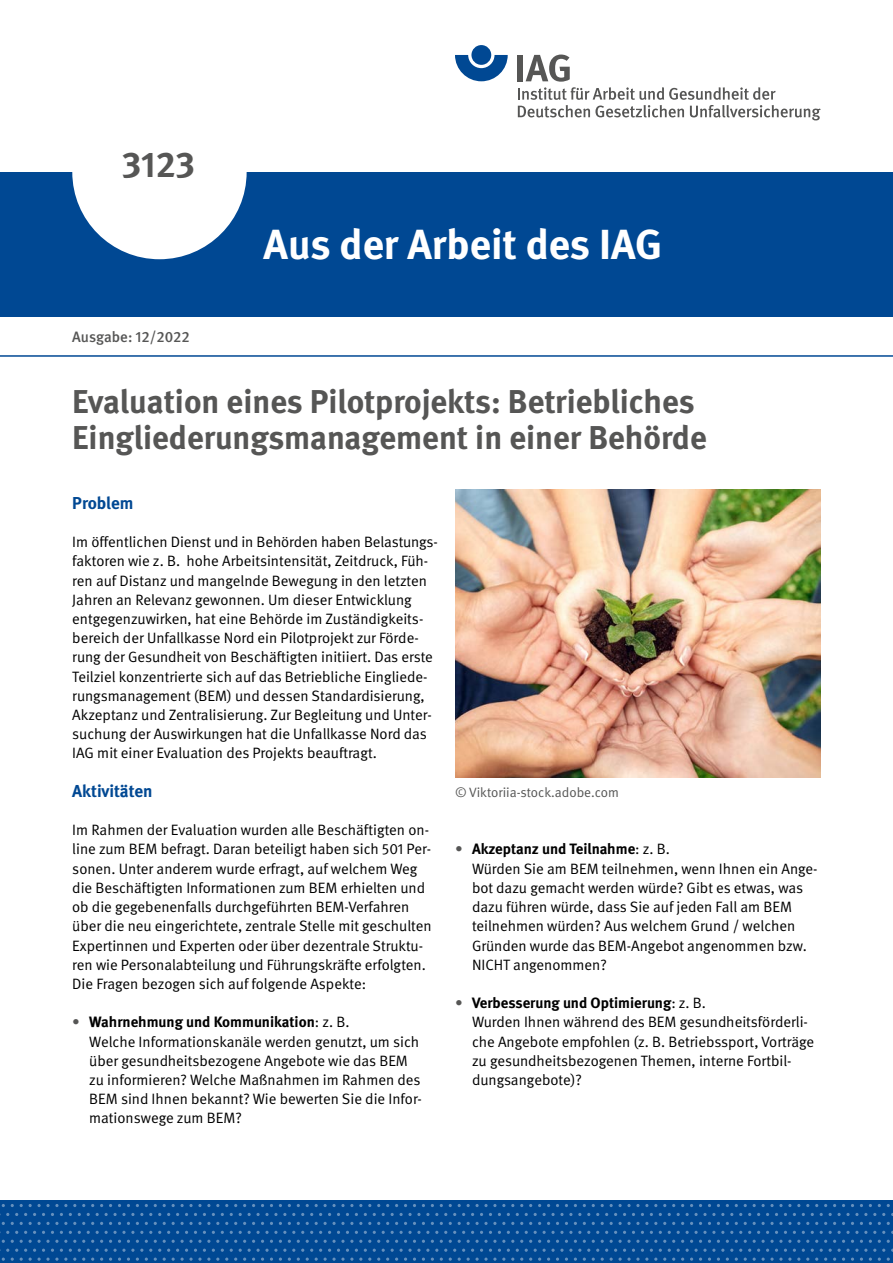
<style>
.page{position:relative;width:893px;height:1263px;background:#fff}
.page>*{position:absolute;margin:0;border:0;box-sizing:border-box;transform-origin:0 0}
.t1{font:700 42px "DGUV Meta";color:#fff}
.t2{font:700 36px "DGUV Meta";color:#565655}
.H2_Titel{font:700 33px/36px "DGUV Meta";color:#565655}
.H2_Blau_11_5pt{font:700 17.25px "DGUV Meta";letter-spacing:-.005em;color:#004893}
.P_Copy{font:15px/19.2px "DGUV Meta";color:#000}
.P_Copy_ohne_Raster{font:500 15px "DGUV Meta";color:#565655}
.t3{font:13.5px "DGUV Meta";letter-spacing:-.005em;color:#565655}
.s1{color:#565655}
.s2{font-weight:700}
</style>
<div class="page">
<div style="left:0;top:1200px;width:893px;height:63px;background:#004893"></div>
<div style="left:0;top:173px;width:893px;height:144px;background:#004893"></div>
<svg style="left:677px;top:1213px;width:38px;height:3px"></svg>
<svg style="left:534px;top:1213px;width:38px;height:3px"></svg>
<svg style="left:391px;top:1213px;width:38px;height:3px"></svg>
<svg style="left:248px;top:1213px;width:38px;height:3px"></svg>
<svg style="left:105px;top:1213px;width:38px;height:3px"></svg>
<svg style="left:677px;top:1231px;width:38px;height:3px"></svg>
<svg style="left:534px;top:1231px;width:38px;height:3px"></svg>
<svg style="left:391px;top:1231px;width:38px;height:3px"></svg>
<svg style="left:248px;top:1231px;width:38px;height:3px"></svg>
<svg style="left:105px;top:1231px;width:38px;height:3px"></svg>
<svg style="left:610px;top:1204px;width:38px;height:3px"></svg>
<svg style="left:458px;top:1204px;width:47px;height:3px"></svg>
<svg style="left:315px;top:1204px;width:38px;height:3px"></svg>
<svg style="left:172px;top:1204px;width:38px;height:3px"></svg>
<svg style="left:29px;top:1204px;width:38px;height:3px"></svg>
<svg style="left:610px;top:1222px;width:38px;height:3px"></svg>
<svg style="left:458px;top:1222px;width:47px;height:3px"></svg>
<svg style="left:315px;top:1222px;width:38px;height:3px"></svg>
<svg style="left:172px;top:1222px;width:38px;height:3px"></svg>
<svg style="left:29px;top:1222px;width:38px;height:3px"></svg>
<svg style="left:359px;top:1240px;width:169px;height:21px"></svg>
<svg style="left:172px;top:1240px;width:186px;height:21px"></svg>
<svg style="left:0;top:1240px;width:170px;height:21px"></svg>
<svg style="left:820px;top:1213px;width:38px;height:3px"></svg>
<svg style="left:820px;top:1231px;width:38px;height:3px"></svg>
<svg style="left:753px;top:1204px;width:38px;height:3px"></svg>
<svg style="left:753px;top:1222px;width:38px;height:3px"></svg>
<svg style="left:882px;top:1240px;width:11px;height:21px"></svg>
<svg style="left:529px;top:1240px;width:352px;height:21px"></svg>
<svg style="left:455px;top:55px;width:53px;height:26px"></svg>
<div style="left:471px;top:45px;width:20px;height:20px;background:#004893;border-radius:50%"></div>
<svg style="left:518px;top:55px;width:182px;height:63px"></svg>
<svg style="left:700px;top:87px;width:121px;height:33px"></svg>
<div style="left:72px;top:85px;width:175px;height:174px;background:#fff;border-radius:50%"></div>
<hr style="left:0;top:355px;width:893px;height:2px;background:#004893">
<img style="left:455px;top:490px;width:366px;height:288px">
<h2 class="t2" style="left:122px;top:143px;width:74px">3123</h2>
<p class="P_Copy_ohne_Raster" style="left:72px;top:328px;width:119px">Ausgabe: 12/2022</p>
<h1 class="t1" style="left:264px;top:220px;width:400px">Aus der Arbeit des IAG</h1>
<h1 class="H2_Titel" style="left:72px;top:384px;width:636px">Evaluation eines Pilotprojekts: Betriebliches<br>Eingliederungsmanagement in einer Behörde</h1>
<h2 class="H2_Blau_11_5pt" style="left:72px;top:493px;width:63px">Problem</h2>
<p class="P_Copy" style="left:72px;top:533px;width:367px">Im öffentlichen Dienst und in Behörden haben Belastungs&shy;faktoren wie z. B. hohe Arbeitsintensität, Zeitdruck, Füh&shy;ren auf Distanz und mangelnde Bewegung in den letzten Jahren an Relevanz gewonnen. Um dieser Entwicklung entgegenzuwirken, hat eine Behörde im Zuständigkeits&shy;bereich der Unfallkasse Nord ein Pilotprojekt zur Förde&shy;rung der Gesundheit von Beschäftigten initiiert. Das erste Teilziel konzentrierte sich auf das Betriebliche Eingliede&shy;rungsmanagement (BEM) und dessen Standardisierung, Akzeptanz und Zentralisierung. Zur Begleitung und Unter&shy;suchung der Auswirkungen hat die Unfallkasse Nord das IAG mit einer Evaluation des Projekts beauftragt.</p>
<h2 class="H2_Blau_11_5pt" style="left:72px;top:781px;width:82px">Aktivitäten</h2>
<p class="P_Copy" style="left:72px;top:821px;width:361px">Im Rahmen der Evaluation wurden alle Beschäftigten on&shy;line zum BEM befragt. Daran beteiligt haben sich 501 Per&shy;sonen. Unter anderem wurde erfragt, auf welchem Weg die Beschäftigten Informationen zum BEM erhielten und ob die gegebenenfalls durchgeführten BEM-Verfahren über die neu eingerichtete, zentrale Stelle mit geschulten Expertinnen und Experten oder über dezentrale Struktu&shy;ren wie Personalabteilung und Führungskräfte erfolgten.<br>Die Fragen bezogen sich auf folgende Aspekte:</p>
<p class="P_Copy" style="left:89px;top:1013px;width:334px;text-indent:-17px"><span class="s1">•</span> <span class="s2">Wahrnehmung und Kommunikation</span>: z. B.<br>Welche Informationskanäle werden genutzt, um sich über gesundheitsbezogene Angebote wie das BEM zu informieren? Welche Maßnahmen im Rahmen des BEM sind Ihnen bekannt? Wie bewerten Sie die Infor&shy;mationswege zum BEM?</p>
<p class="t3" style="left:455px;top:784px;width:165px">© Viktoriia-stock.adobe.com</p>
<p class="P_Copy" style="left:472px;top:840px;width:347px;text-indent:-17px"><span class="s1">•</span> <span class="s2">Akzeptanz und Teilnahme</span>: z. B.<br>Würden Sie am BEM teilnehmen, wenn Ihnen ein Ange&shy;bot dazu gemacht werden würde? Gibt es etwas, was dazu führen würde, dass Sie auf jeden Fall am BEM teilnehmen würden? Aus welchem Grund / welchen Gründen wurde das BEM-Angebot angenommen bzw.<br>NICHT angenommen?</p>
<p class="P_Copy" style="left:472px;top:994px;width:344px;text-indent:-17px"><span class="s1">•</span> <span class="s2">Verbesserung und Optimierung</span>: z. B.<br>Wurden Ihnen während des BEM gesundheitsförderli&shy;che Angebote empfohlen (z. B. Betriebssport, Vorträge zu gesundheitsbezogenen Themen, interne Fortbil&shy;dungsangebote)?</p>
</div>
